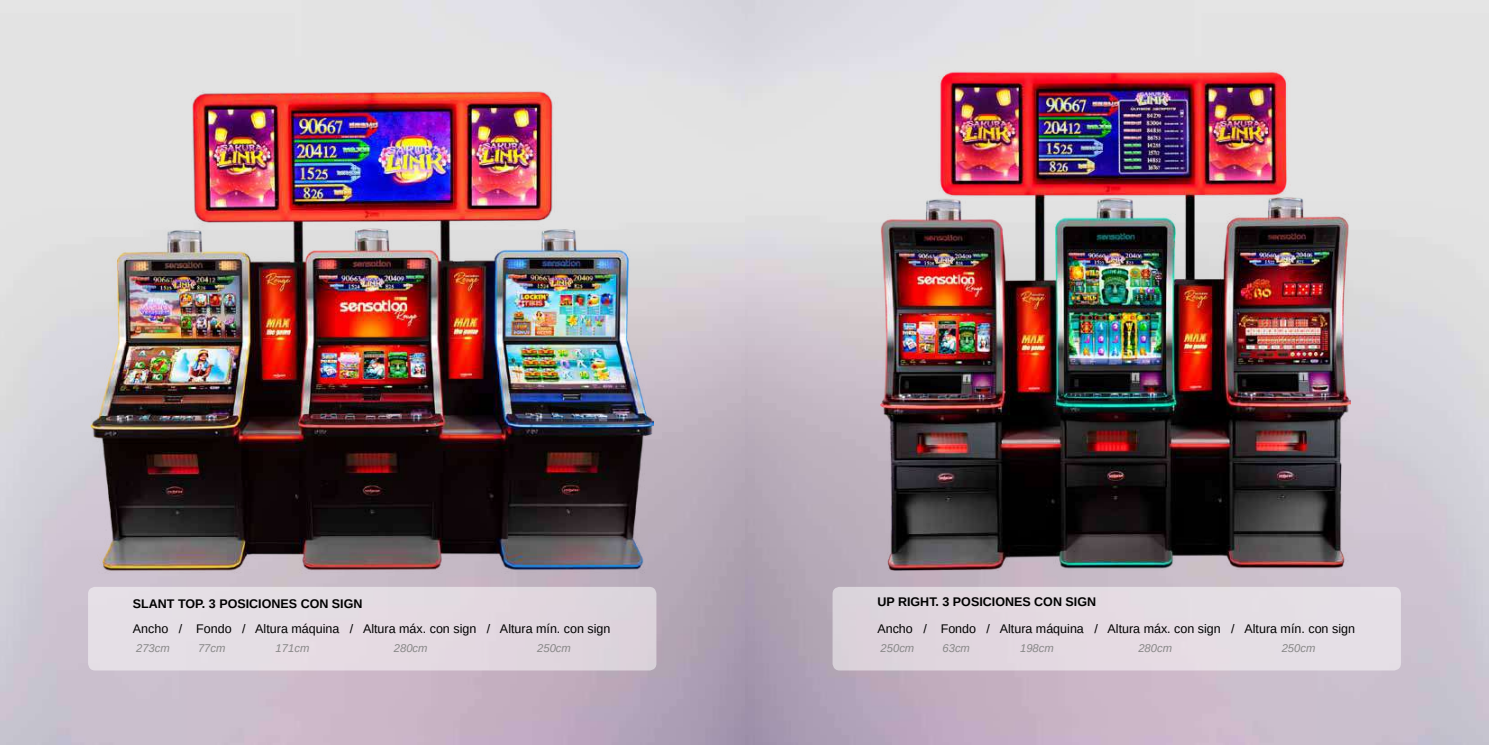
<style>
.page{position:relative;width:1489px;height:745px;background:#fff}
.page>*{position:absolute;margin:0;border:0;box-sizing:border-box;transform-origin:0 0}
.t1{font:12.5px "Arimo";color:#000}
.t2{font:700 12.5px "Arimo";color:#000}
.t3{font:italic 11.25px "Arimo";color:#878787}
</style>
<div class="page">
<img style="left:0;top:0;width:1488px;height:744px">
<img style="left:880px;top:70px;width:470px;height:500px">
<img style="left:91px;top:90px;width:562px;height:483px">
<div style="left:88px;top:586px;width:568px;height:84px;background:#e4dbe3;border-radius:7px"></div>
<div style="left:832px;top:586px;width:568px;height:84px;background:#e4dbe2;border-radius:7px"></div>
<p class="t2" style="left:133px;top:594px;width:231px">SLANT TOP. 3 POSICIONES CON SIGN</p>
<p class="t1" style="left:133px;top:620px;width:479px">Ancho / Fondo / Altura máquina / Altura máx. con sign / Altura mín. con sign</p>
<p class="t3" style="left:136px;top:640px;width:35px">273cm</p>
<p class="t3" style="left:198px;top:640px;width:29px">77cm</p>
<p class="t3" style="left:275px;top:640px;width:35px">171cm</p>
<p class="t3" style="left:394px;top:640px;width:35px">280cm</p>
<p class="t3" style="left:537px;top:640px;width:35px">250cm</p>
<p class="t2" style="left:877px;top:592px;width:220px">UP RIGHT. 3 POSICIONES CON SIGN</p>
<p class="t1" style="left:877px;top:620px;width:479px">Ancho / Fondo / Altura máquina / Altura máx. con sign / Altura mín. con sign</p>
<p class="t3" style="left:880px;top:640px;width:35px">250cm</p>
<p class="t3" style="left:942px;top:640px;width:29px">63cm</p>
<p class="t3" style="left:1020px;top:640px;width:35px">198cm</p>
<p class="t3" style="left:1138px;top:640px;width:35px">280cm</p>
<p class="t3" style="left:1281px;top:640px;width:35px">250cm</p>
</div>
